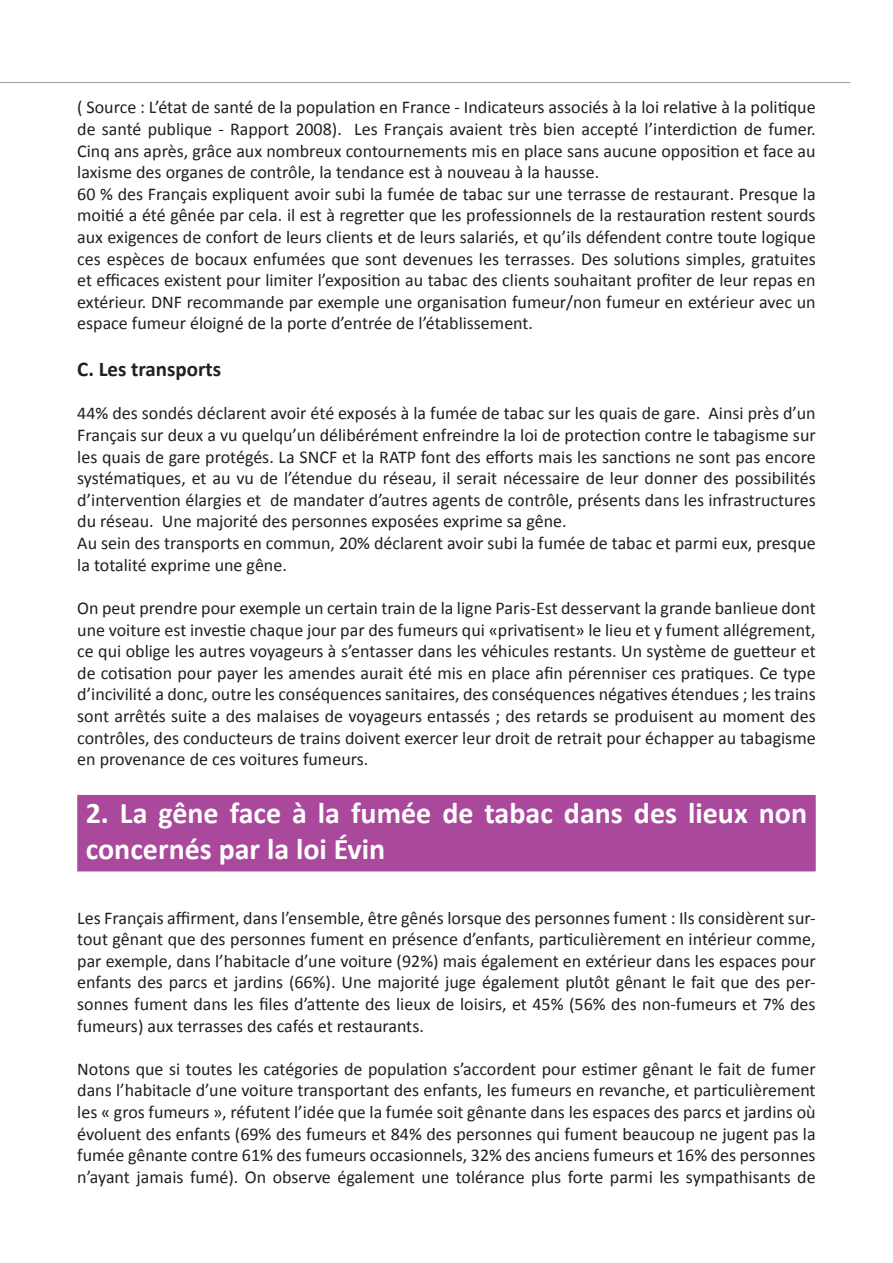
<style>
.page{position:relative;width:893px;height:1263px;background:#fff}
.page>*{position:absolute;margin:0;border:0;box-sizing:border-box;transform-origin:0 0}
.t1{font:700 30px/36px "Calibri";color:#fff}
.t2{font:700 21px "Calibri";color:#231f20}
.t3{font:18px/21.6px "Calibri";color:#231f20;text-align:justify}
</style>
<div class="page">
<div style="left:77px;top:795px;width:739px;height:76px;background:#aa499b"></div>
<hr style="left:0;top:82px;width:850px;height:1px;background:#9b9da0">
<p class="t3" style="left:77px;top:97px;width:740px;text-align:left">( Source : L’état de santé de la population en France - Indicateurs associés à la loi relative à la politique de santé publique - Rapport 2008). Les Français avaient très bien accepté l’interdiction de fumer.<br>Cinq ans après, grâce aux nombreux contournements mis en place sans aucune opposition et face au laxisme des organes de contrôle, la tendance est à nouveau à la hausse.<br>60 % des Français expliquent avoir subi la fumée de tabac sur une terrasse de restaurant. Presque la moitié a été gênée par cela. il est à regretter que les professionnels de la restauration restent sourds aux exigences de confort de leurs clients et de leurs salariés, et qu’ils défendent contre toute logique ces espèces de bocaux enfumées que sont devenues les terrasses. Des solutions simples, gratuites et efficaces existent pour limiter l’exposition au tabac des clients souhaitant profiter de leur repas en extérieur. DNF recommande par exemple une organisation fumeur/non fumeur en extérieur avec un espace fumeur éloigné de la porte d’entrée de l’établissement.</p>
<p class="t2" style="left:77px;top:356px;width:146px">C. Les transports</p>
<p class="t3" style="left:77px;top:403px;width:740px;text-align:left">44% des sondés déclarent avoir été exposés à la fumée de tabac sur les quais de gare. Ainsi près d’un Français sur deux a vu quelqu’un délibérément enfreindre la loi de protection contre le tabagisme sur les quais de gare protégés. La SNCF et la RATP font des efforts mais les sanctions ne sont pas encore systématiques, et au vu de l’étendue du réseau, il serait nécessaire de leur donner des possibilités d’intervention élargies et de mandater d’autres agents de contrôle, présents dans les infrastructures du réseau. Une majorité des personnes exposées exprime sa gêne.<br>Au sein des transports en commun, 20% déclarent avoir subi la fumée de tabac et parmi eux, presque la totalité exprime une gêne.</p>
<p class="t3" style="left:77px;top:597px;width:740px">On peut prendre pour exemple un certain train de la ligne Paris-Est desservant la grande banlieue dont une voiture est investie chaque jour par des fumeurs qui «privatisent» le lieu et y fument allégrement, ce qui oblige les autres voyageurs à s’entasser dans les véhicules restants. Un système de guetteur et de cotisation pour payer les amendes aurait été mis en place afin pérenniser ces pratiques. Ce type d’incivilité a donc, outre les conséquences sanitaires, des conséquences négatives étendues ; les trains sont arrêtés suite a des malaises de voyageurs entassés ; des retards se produisent au moment des contrôles, des conducteurs de trains doivent exercer leur droit de retrait pour échapper au tabagisme en provenance de ces voitures fumeurs.</p>
<h1 class="t1" style="left:86px;top:795px;width:723px">2. La gêne face à la fumée de tabac dans des lieux non concernés par la loi Évin</h1>
<p class="t3" style="left:77px;top:907px;width:740px">Les Français affirment, dans l’ensemble, être gênés lorsque des personnes fument : Ils considèrent sur&shy;tout gênant que des personnes fument en présence d’enfants, particulièrement en intérieur comme, par exemple, dans l’habitacle d’une voiture (92%) mais également en extérieur dans les espaces pour enfants des parcs et jardins (66%). Une majorité juge également plutôt gênant le fait que des per&shy;sonnes fument dans les files d’attente des lieux de loisirs, et 45% (56% des non-fumeurs et 7% des fumeurs) aux terrasses des cafés et restaurants.</p>
<p class="t3" style="left:77px;top:1058px;width:740px">Notons que si toutes les catégories de population s’accordent pour estimer gênant le fait de fumer dans l’habitacle d’une voiture transportant des enfants, les fumeurs en revanche, et particulièrement les « gros fumeurs », réfutent l’idée que la fumée soit gênante dans les espaces des parcs et jardins où évoluent des enfants (69% des fumeurs et 84% des personnes qui fument beaucoup ne jugent pas la fumée gênante contre 61% des fumeurs occasionnels, 32% des anciens fumeurs et 16% des personnes n’ayant jamais fumé). On observe également une tolérance plus forte parmi les sympathisants de</p>
</div>
